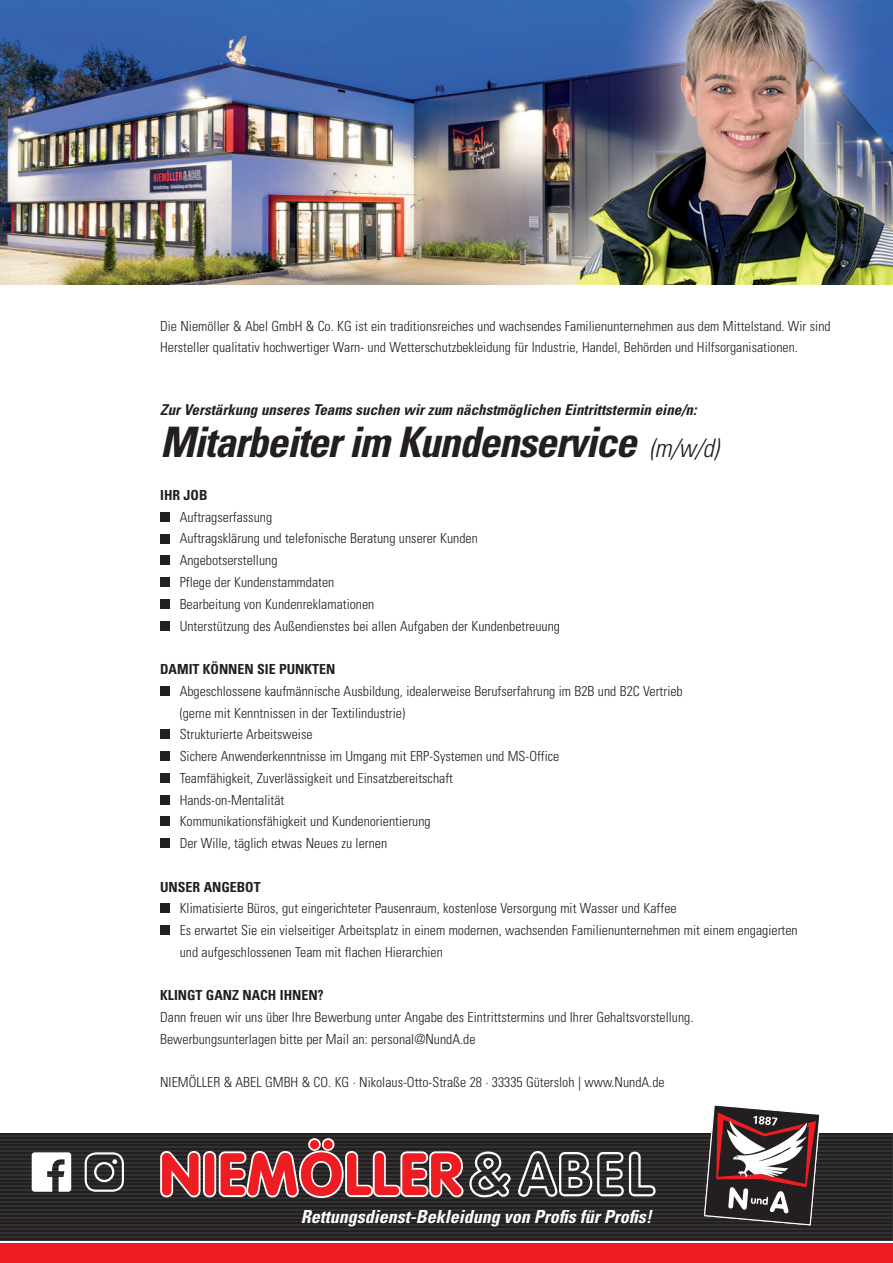
<style>
.page{position:relative;width:893px;height:1263px;background:#fff}
.page>*{position:absolute;margin:0;border:0;box-sizing:border-box;transform-origin:0 0}
.t1{font:italic 700 condensed 42px "Univers LT Std";letter-spacing:-.03em;color:#231f20}
.t2{font:italic 700 condensed 18px "Univers LT Std";color:#fff}
.t3{font:italic 700 condensed 15px "Univers LT Std";color:#231f20}
.t4{font:300 condensed 13.8px/21.8px "Univers LT Std";color:#231f20}
.t5{font:700 condensed 13.8px "Univers LT Std";color:#231f20}
.s1{font-weight:300;font-size:25.5px}
</style>
<div class="page">
<svg style="left:0;top:1133px;width:893px;height:107px;fill:#333233"></svg>
<hr style="left:0;top:1133px;width:892px;height:1px;background:#231f20">
<hr style="left:0;top:1137px;width:892px;height:1px;background:#231f20">
<hr style="left:0;top:1141px;width:892px;height:1px;background:#231f20">
<hr style="left:0;top:1145px;width:892px;height:1px;background:#231f20">
<hr style="left:0;top:1148px;width:892px;height:2px;background:#231f20">
<hr style="left:0;top:1152px;width:892px;height:2px;background:#231f20">
<hr style="left:0;top:1156px;width:892px;height:2px;background:#231f20">
<hr style="left:0;top:1160px;width:892px;height:2px;background:#231f20">
<hr style="left:0;top:1164px;width:892px;height:2px;background:#231f20">
<hr style="left:0;top:1168px;width:892px;height:1px;background:#231f20">
<hr style="left:0;top:1172px;width:892px;height:1px;background:#231f20">
<hr style="left:0;top:1176px;width:892px;height:1px;background:#231f20">
<hr style="left:0;top:1180px;width:892px;height:1px;background:#231f20">
<hr style="left:0;top:1184px;width:892px;height:1px;background:#231f20">
<hr style="left:0;top:1187px;width:892px;height:2px;background:#231f20">
<hr style="left:0;top:1191px;width:892px;height:2px;background:#231f20">
<hr style="left:0;top:1195px;width:892px;height:2px;background:#231f20">
<hr style="left:0;top:1199px;width:892px;height:2px;background:#231f20">
<hr style="left:0;top:1203px;width:892px;height:2px;background:#231f20">
<hr style="left:0;top:1207px;width:892px;height:1px;background:#231f20">
<hr style="left:0;top:1211px;width:892px;height:1px;background:#231f20">
<hr style="left:0;top:1215px;width:892px;height:1px;background:#231f20">
<hr style="left:0;top:1219px;width:892px;height:1px;background:#231f20">
<hr style="left:0;top:1223px;width:892px;height:1px;background:#231f20">
<hr style="left:0;top:1227px;width:892px;height:1px;background:#231f20">
<hr style="left:0;top:1230px;width:892px;height:2px;background:#231f20">
<hr style="left:0;top:1234px;width:892px;height:2px;background:#231f20">
<hr style="left:0;top:1238px;width:892px;height:2px;background:#231f20">
<div style="left:0;top:1243px;width:893px;height:20px;background:#ee1d23"></div>
<div style="left:160px;top:512px;width:10px;height:10px;background:#231f20"></div>
<div style="left:160px;top:534px;width:10px;height:9px;background:#231f20"></div>
<div style="left:160px;top:555px;width:10px;height:10px;background:#231f20"></div>
<div style="left:160px;top:577px;width:10px;height:10px;background:#231f20"></div>
<div style="left:160px;top:599px;width:10px;height:10px;background:#231f20"></div>
<div style="left:160px;top:621px;width:10px;height:9px;background:#231f20"></div>
<div style="left:160px;top:686px;width:10px;height:10px;background:#231f20"></div>
<div style="left:160px;top:729px;width:10px;height:10px;background:#231f20"></div>
<div style="left:160px;top:751px;width:10px;height:10px;background:#231f20"></div>
<div style="left:160px;top:773px;width:10px;height:10px;background:#231f20"></div>
<div style="left:160px;top:795px;width:10px;height:9px;background:#231f20"></div>
<div style="left:160px;top:816px;width:10px;height:10px;background:#231f20"></div>
<div style="left:160px;top:838px;width:10px;height:10px;background:#231f20"></div>
<div style="left:160px;top:903px;width:10px;height:10px;background:#231f20"></div>
<div style="left:160px;top:925px;width:10px;height:10px;background:#231f20"></div>
<div style="left:203px;top:1151px;width:13px;height:46px;border:3px solid #fff;border-radius:5px"></div>
<svg style="left:158px;top:1150px;width:44px;height:49px"></svg>
<div style="left:205px;top:1153px;width:9px;height:42px;background:#ee1d23;border-radius:5px"></div>
<svg style="left:217px;top:1136px;width:440px;height:63px"></svg>
<img style="left:0;top:0;width:893px;height:285px">
<svg style="left:32px;top:1152px;width:39px;height:40px"></svg>
<div style="left:85px;top:1152px;width:39px;height:40px;border:2px solid #fff;border-radius:10px"></div>
<div style="left:94px;top:1162px;width:20px;height:20px;border:2px solid #fff;border-radius:50%"></div>
<svg style="left:112px;top:1159px;width:5px;height:5px"></svg>
<svg style="left:703px;top:1105px;width:118px;height:121px"></svg>
<p class="t4" style="left:160px;top:316px;width:672px;line-height:21px">Die Niemöller &amp; Abel GmbH &amp; Co. KG ist ein traditionsreiches und wachsendes Familienunternehmen aus dem Mittelstand. Wir sind<br>Hersteller qualitativ hochwertiger Warn- und Wetterschutzbekleidung für Industrie, Handel, Behörden und Hilfsorganisationen.</p>
<p class="t3" style="left:160px;top:401px;width:538px">Zur Verstärkung unseres Teams suchen wir zum nächstmöglichen Eintrittstermin eine/n:</p>
<h1 class="t1" style="left:160px;top:416px;width:560px">Mitarbeiter im Kundenservice <span class="s1">(m/w/d)</span></h1>
<p class="t5" style="left:160px;top:487px;width:49px">IHR JOB</p>
<p class="t4" style="left:180px;top:506px;width:382px">Auftragserfassung<br>Auftragsklärung und telefonische Beratung unserer Kunden Angebotserstellung<br>Pflege der Kundenstammdaten<br>Bearbeitung von Kundenreklamationen<br>Unterstützung des Außendienstes bei allen Aufgaben der Kundenbetreuung</p>
<p class="t5" style="left:160px;top:661px;width:177px">DAMIT KÖNNEN SIE PUNKTEN</p>
<p class="t4" style="left:180px;top:680px;width:505px">Abgeschlossene kaufmännische Ausbildung, idealerweise Berufserfahrung im B2B und B2C Vertrieb (gerne mit Kenntnissen in der Textilindustrie)<br>Strukturierte Arbeitsweise<br>Sichere Anwenderkenntnisse im Umgang mit ERP-Systemen und MS-Office<br>Teamfähigkeit, Zuverlässigkeit und Einsatzbereitschaft<br>Hands-on-Mentalität<br>Kommunikationsfähigkeit und Kundenorientierung<br>Der Wille, täglich etwas Neues zu lernen</p>
<p class="t5" style="left:160px;top:878px;width:102px">UNSER ANGEBOT</p>
<p class="t4" style="left:180px;top:897px;width:619px">Klimatisierte Büros, gut eingerichteter Pausenraum, kostenlose Versorgung mit Wasser und Kaffee<br>Es erwartet Sie ein vielseitiger Arbeitsplatz in einem modernen, wachsenden Familienunternehmen mit einem engagierten und aufgeschlossenen Team mit flachen Hierarchien</p>
<p class="t5" style="left:160px;top:987px;width:165px">KLINGT GANZ NACH IHNEN?</p>
<p class="t4" style="left:160px;top:1006px;width:535px">Dann freuen wir uns über Ihre Bewerbung unter Angabe des Eintrittstermins und Ihrer Gehaltsvorstellung.<br>Bewerbungsunterlagen bitte per Mail an: personal@NundA.de</p>
<p class="t4" style="left:160px;top:1071px;width:506px">NIEMÖLLER &amp; ABEL GMBH &amp; CO. KG · Nikolaus-Otto-Straße 28 · 33335 Gütersloh | www.NundA.de</p>
<h2 class="t2" style="left:301px;top:1205px;width:352px">Rettungsdienst-Bekleidung von Profis für Profis!</h2>
</div>
